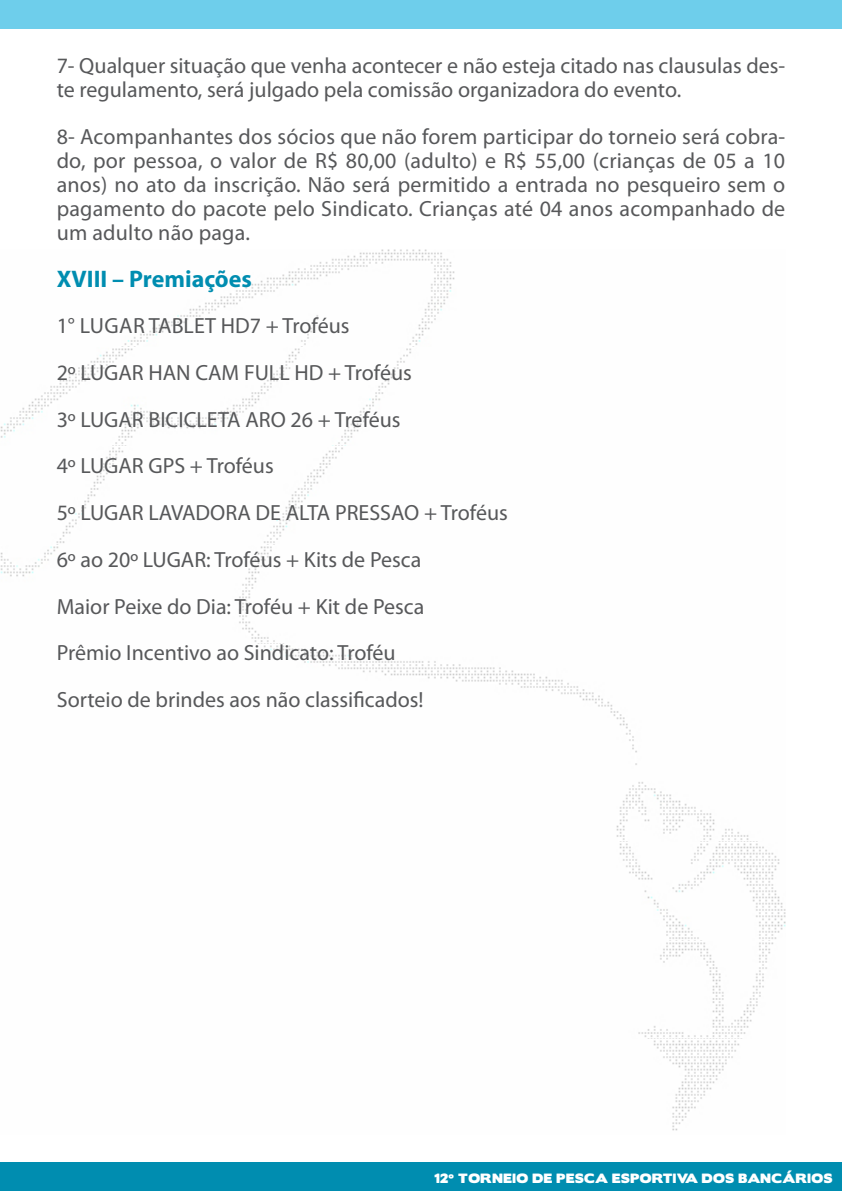
<style>
.page{position:relative;width:842px;height:1191px;background:#fff}
.page>*{position:absolute;margin:0;border:0;box-sizing:border-box;transform-origin:0 0}
.t1{font:700 24px "Myriad Pro";color:#008db0}
.t2{font:22px/24px "Myriad Pro";color:#57585a}
.t3{font:12px "Boris Black Bloxx";letter-spacing:.04em;color:#fff}
</style>
<div class="page">
<div style="left:0;top:1162px;width:842px;height:29px;background:#008db0"></div>
<div style="left:0;top:0;width:842px;height:28px;background:#6eceeb"></div>
<img style="left:0;top:250px;width:785px;height:881px">
<p class="t2" style="left:57px;top:53px;width:730px">7- Qualquer situação que venha acontecer e não esteja citado nas clausulas des&shy;te regulamento, será julgado pela comissão organizadora do evento.</p>
<p class="t2" style="left:57px;top:124px;width:730px;text-align:justify">8- Acompanhantes dos sócios que não forem participar do torneio será cobra&shy;do, por pessoa, o valor de R$ 80,00 (adulto) e R$ 55,00 (crianças de 05 a 10 anos) no ato da inscrição. Não será permitido a entrada no pesqueiro sem o pagamento do pacote pelo Sindicato. Crianças até 04 anos acompanhado de um adulto não paga.</p>
<p class="t1" style="left:57px;top:263px;width:197px">XVIII – Premiações</p>
<p class="t2" style="left:57px;top:314px;width:294px">1° LUGAR TABLET HD7 + Troféus</p>
<p class="t2" style="left:57px;top:360px;width:357px">2º LUGAR HAN CAM FULL HD + Troféus</p>
<p class="t2" style="left:57px;top:407px;width:345px">3º LUGAR BICICLETA ARO 26 + Treféus</p>
<p class="t2" style="left:57px;top:454px;width:219px">4º LUGAR GPS + Troféus</p>
<p class="t2" style="left:57px;top:500px;width:453px">5º LUGAR LAVADORA DE ALTA PRESSAO + Troféus</p>
<p class="t2" style="left:57px;top:547px;width:366px">6º ao 20º LUGAR: Troféus + Kits de Pesca</p>
<p class="t2" style="left:57px;top:594px;width:369px">Maior Peixe do Dia: Troféu + Kit de Pesca</p>
<p class="t2" style="left:57px;top:640px;width:340px">Prêmio Incentivo ao Sindicato: Troféu</p>
<p class="t2" style="left:57px;top:687px;width:368px">Sorteio de brindes aos não classificados!</p>
<p class="t3" style="left:434px;top:1168px;width:400px">12º TORNEIO DE PESCA ESPORTIVA DOS BANCÁRIOS</p>
</div>
